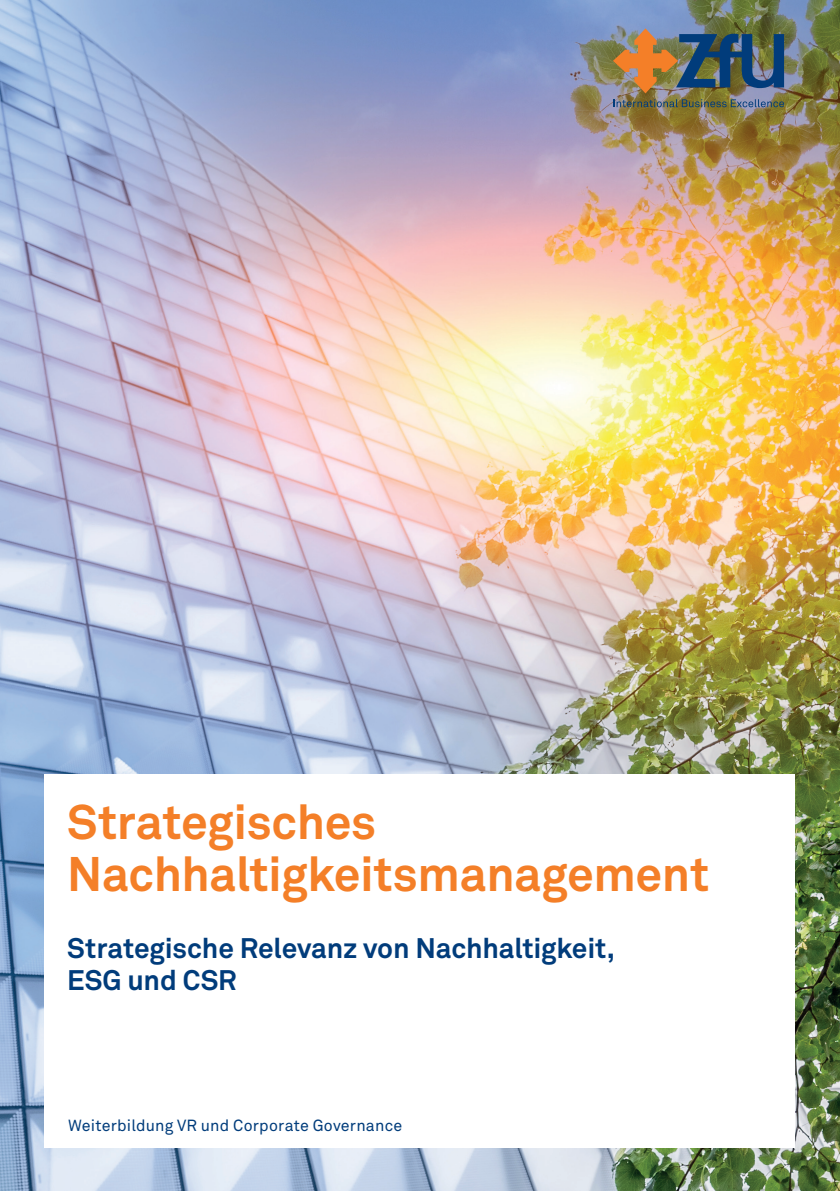
<style>
.page{position:relative;width:840px;height:1191px;background:#fff}
.page>*{position:absolute;margin:0;border:0;box-sizing:border-box;transform-origin:0 0}
.t1{font:700 48px/52px "Akkurat Office";letter-spacing:-.01em;color:#f47f28}
.t2{font:700 28px/32px "Akkurat Office";letter-spacing:-.005em;color:#013c7b}
.t3{font:16px "Akkurat Office";letter-spacing:.01em;color:#013c7b}
</style>
<div class="page">
<img style="left:0;top:0;width:839px;height:1191px">
<img style="left:612px;top:28px;width:171px;height:65px">
<svg style="left:613px;top:99px;width:170px;height:8px"></svg>
<div style="left:44px;top:774px;width:750px;height:373px;background:#fff"></div>
<h1 class="t1" style="left:67px;top:796px;width:643px">Strategisches<br>Nachhaltigkeitsmanagement</h1>
<p class="t2" style="left:67px;top:932px;width:549px">Strategische Relevanz von Nachhaltigkeit,<br>ESG und CSR</p>
<p class="t3" style="left:68px;top:1116px;width:335px">Weiterbildung VR und Corporate Governance</p>
</div>
